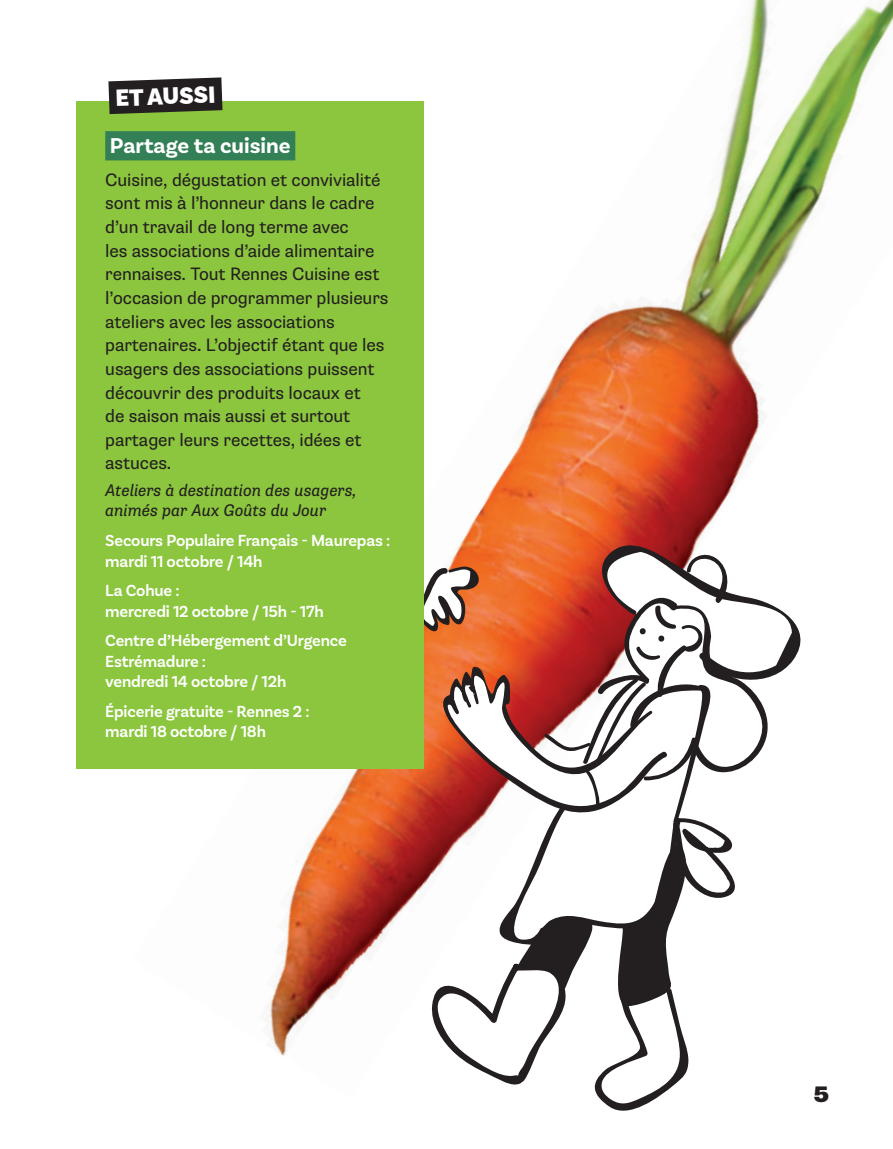
<style>
.page{position:relative;width:893px;height:1149px;background:#fff}
.page>*{position:absolute;margin:0;border:0;box-sizing:border-box;transform-origin:0 0}
.t1{font:900 24.75px "Basic Sans";color:#fff}
.t2{font:700 22.5px "Basic Sans";color:#fff}
.t3{font:900 22.5px "Supria Sans";color:#231f20}
.t4{font:18px/23.6px "Supria Sans";letter-spacing:-.005em;color:#231f20}
.t5{font:600 16.88px/20.2px "Basic Sans";letter-spacing:-.01em;color:#fff}
.t6{font:italic 16.88px/20.2px "Supria Sans";letter-spacing:-.005em;color:#231f20}
</style>
<div class="page">
<img style="left:132px;top:0;width:761px;height:1056px">
<svg style="left:416px;top:539px;width:401px;height:572px"></svg>
<div style="left:77px;top:100px;width:347px;height:668px;background:#8bc63e"></div>
<div style="left:105px;top:131px;width:190px;height:29px;background:#338057"></div>
<svg style="left:108px;top:77px;width:114px;height:37px;background:#373731"></svg>
<h1 class="t1" style="left:115px;top:83px;width:102px;rotate:-2deg">ET AUSSI</h1>
<p class="t2" style="left:110px;top:131px;width:182px">Partage ta cuisine</p>
<p class="t4" style="left:105px;top:168px;width:285px">Cuisine, dégustation et convivialité sont mis à l’honneur dans le cadre d’un travail de long terme avec<br>les associations d’aide alimentaire rennaises. Tout Rennes Cuisine est l’occasion de programmer plusieurs ateliers avec les associations partenaires. L’objectif étant que les usagers des associations puissent découvrir des produits locaux et<br>de saison mais aussi et surtout partager leurs recettes, idées et astuces.</p>
<p class="t6" style="left:105px;top:480px;width:253px">Ateliers à destination des usagers, animés par Aux Goûts du Jour</p>
<p class="t5" style="left:105px;top:530px;width:287px">Secours Populaire Français - Maurepas : mardi 11 octobre / 14h</p>
<p class="t5" style="left:105px;top:580px;width:220px">La Cohue :<br>mercredi 12 octobre / 15h - 17h</p>
<p class="t5" style="left:105px;top:630px;width:243px">Centre d’Hébergement d’Urgence<br>Estrémadure :<br>vendredi 14 octobre / 12h</p>
<p class="t5" style="left:105px;top:701px;width:206px">Épicerie gratuite - Rennes 2 : mardi 18 octobre / 18h</p>
<p class="t3" style="left:814px;top:1079px;width:17px">5</p>
</div>
